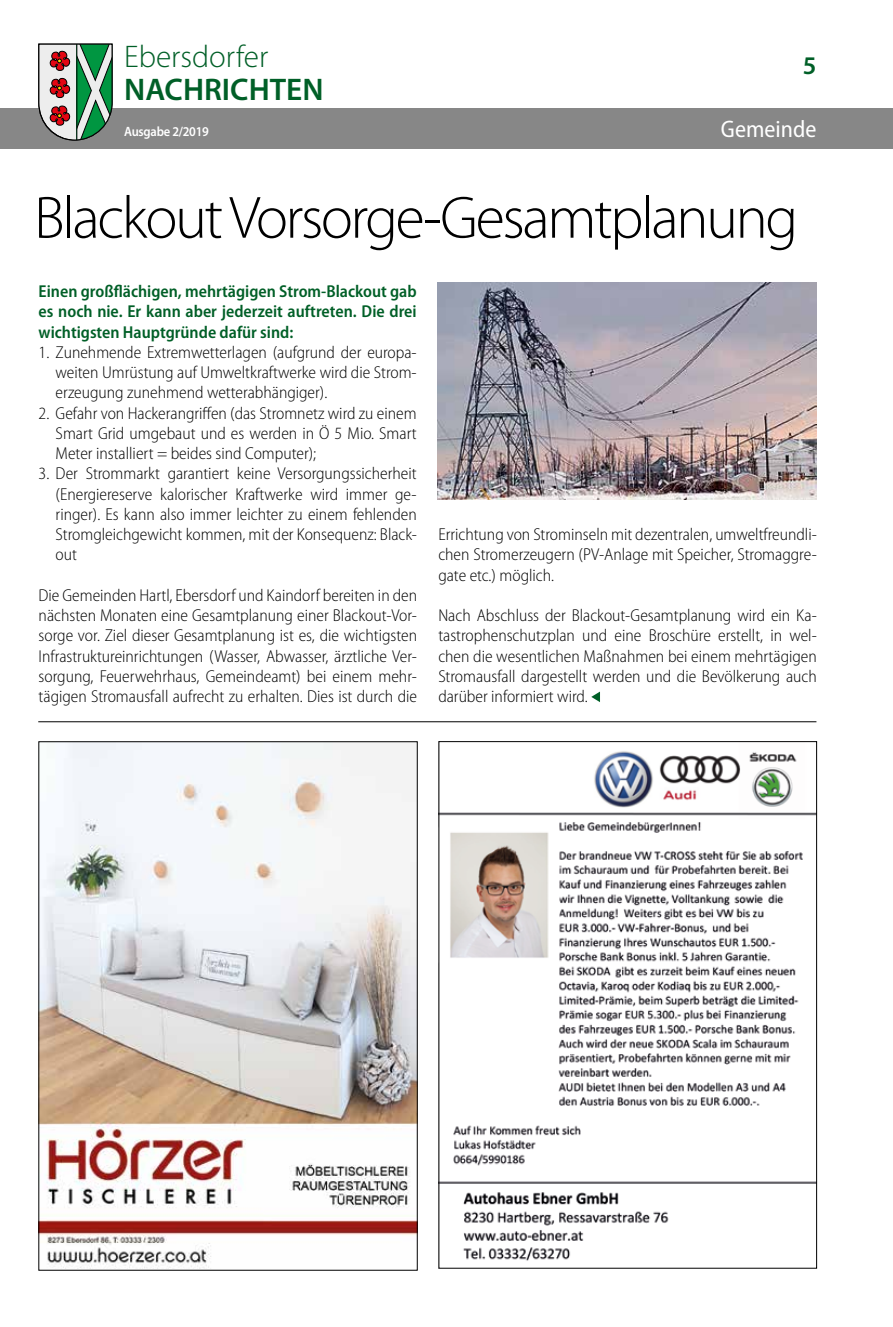
<style>
.page{position:relative;width:893px;height:1327px;background:#fff}
.page>*{position:absolute;margin:0;border:0;box-sizing:border-box;transform-origin:0 0}
.t1{font:300 60.15px "Myriad Pro";letter-spacing:-.04em;color:#000}
.t2{font:300 31.35px "Myriad Pro";color:#005f27}
.t3{font:600 31.35px "Myriad Pro";color:#005f27}
.t4{font:600 25.5px "Myriad Pro";color:#005f27}
.t5{font:semi-condensed 24px "Myriad Pro";color:#fff}
.t6{font:300 semi-condensed 17.25px/20.2px "Myriad Pro";color:#000;text-align:justify}
.t7{font:600 semi-condensed 17.25px/20.2px "Myriad Pro";color:#005f27;text-align:justify}
.t8{font:600 13.5px "Myriad Pro";letter-spacing:-.02em;color:#fff;scale:.93 1}
</style>
<div class="page">
<div style="left:0;top:108px;width:893px;height:41px;background:#878787"></div>
<svg style="left:38px;top:43px;width:75px;height:98px;background:#8a9c89"></svg>
<svg style="left:591px;top:691px;width:9px;height:11px"></svg>
<img style="left:438px;top:283px;width:379px;height:217px">
<hr style="left:38px;top:721px;width:778px;height:1px;background:#000">
<img style="left:441px;top:751px;width:374px;height:510px">
<img style="left:41px;top:743px;width:374px;height:525px">
<h2 class="t2" style="left:124px;top:39px;width:146px">Ebersdorfer</h2>
<h2 class="t3" style="left:124px;top:70px;width:201px">NACHRICHTEN</h2>
<h3 class="t4" style="left:803px;top:50px;width:15px">5</h3>
<p class="t8" style="left:124px;top:123px;width:93px">Ausgabe 2/2019</p>
<h3 class="t5" style="left:721px;top:116px;width:97px">Gemeinde</h3>
<h1 class="t1" style="left:34px;top:185px;width:765px">Blackout Vorsorge-Gesamtplanung</h1>
<p class="t7" style="left:39px;top:281px;width:380px">Einen großflächigen, mehrtägigen Strom-Blackout gab es noch nie. Er kann aber jederzeit auftreten. Die drei wichtigsten Hauptgründe dafür sind:</p>
<p class="t6" style="left:56px;top:342px;width:363px;text-indent:-17px">1. Zunehmende Extremwetterlagen (aufgrund der europa&shy;weiten Umrüstung auf Umweltkraftwerke wird die Strom&shy;erzeugung zunehmend wetterabhängiger).</p>
<p class="t6" style="left:56px;top:403px;width:363px;text-indent:-17px">2. Gefahr von Hackerangriffen (das Stromnetz wird zu einem Smart Grid umgebaut und es werden in Ö 5 Mio. Smart Meter installiert = beides sind Computer);</p>
<p class="t6" style="left:56px;top:464px;width:363px;text-indent:-17px">3. Der Strommarkt garantiert keine Versorgungssicherheit (Energiereserve kalorischer Kraftwerke wird immer ge&shy;ringer). Es kann also immer leichter zu einem fehlenden Stromgleichgewicht kommen, mit der Konsequenz: Black&shy;out</p>
<p class="t6" style="left:39px;top:585px;width:380px">Die Gemeinden Hartl, Ebersdorf und Kaindorf bereiten in den nächsten Monaten eine Gesamtplanung einer Blackout-Vor&shy;sorge vor. Ziel dieser Gesamtplanung ist es, die wichtigsten Infrastruktureinrichtungen (Wasser, Abwasser, ärztliche Ver&shy;sorgung, Feuerwehrhaus, Gemeindeamt) bei einem mehr&shy;tägigen Stromausfall aufrecht zu erhalten. Dies ist durch die</p>
<p class="t6" style="left:438px;top:525px;width:380px">Errichtung von Strominseln mit dezentralen, umweltfreundli&shy;chen Stromerzeugern (PV-Anlage mit Speicher, Stromaggre&shy;gate etc.) möglich.</p>
<p class="t6" style="left:438px;top:606px;width:380px">Nach Abschluss der Blackout-Gesamtplanung wird ein Ka&shy;tastrophenschutzplan und eine Broschüre erstellt, in wel&shy;chen die wesentlichen Maßnahmen bei einem mehrtägigen Stromausfall dargestellt werden und die Bevölkerung auch darüber informiert wird.</p>
</div>
